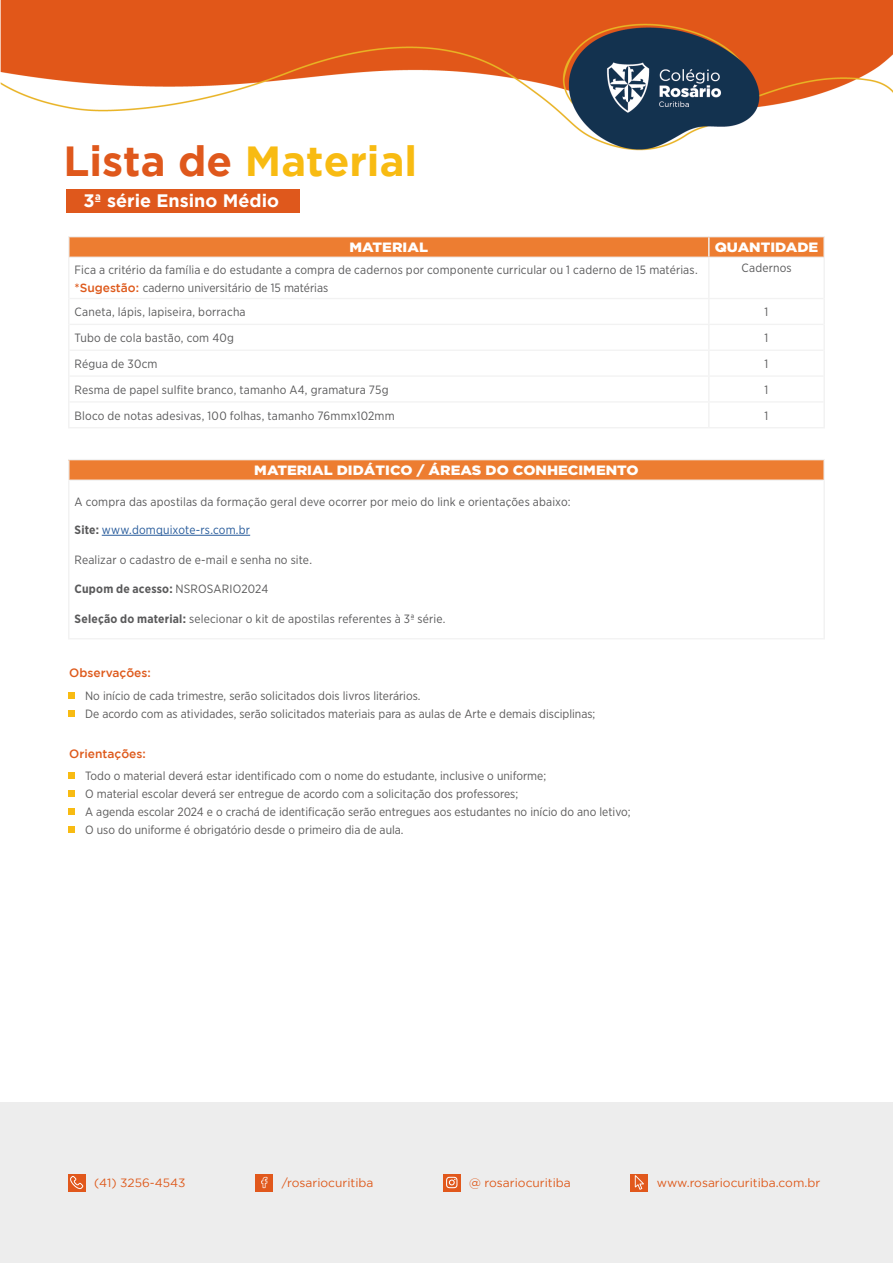
<style>
.page{position:relative;width:893px;height:1263px;background:#fff}
.page>*{position:absolute;margin:0;border:0;box-sizing:border-box;transform-origin:0 0}
.t1{font:700 42px "Gotham";color:#f8bb12}
.t2{font:700 18px "Gotham";color:#fff}
.t3{font:900 13.5px "Gotham";color:#fff;scale:1.08 1}
.t4{font:12px/18px "Gotham Narrow";letter-spacing:.015em;color:#5a5a5b}
.t5{font:12px "Gotham Narrow";color:#5c5b5b}
.t6{font:12px "Gotham";color:#de5a1c}
.t7{font:12px "Gotham Narrow";letter-spacing:.015em;color:#275b9b}
.t8{font:700 12px "Gotham Narrow";letter-spacing:.02em;color:#5a5a5b}
.t9{font:500 12px "Gotham";color:#de5a1c}
.s1{color:#df581c}
.s2{font-family:"Gotham";font-weight:500;color:#de5a1c}
.s3{font-weight:700;color:#5a5a5b}
.s4{font-weight:400}
.s5{font-weight:700}
</style>
<div class="page">
<img style="left:0;top:0;width:893px;height:711px">
<hr style="left:68px;top:257px;width:1px;height:42px;background:#f2f2f2">
<svg style="left:68px;top:299px;width:1px;height:128px"></svg>
<hr style="left:708px;top:258px;width:2px;height:40px;background:#f2f2f2">
<hr style="left:823px;top:257px;width:2px;height:42px;background:#f2f2f2">
<hr style="left:708px;top:299px;width:2px;height:25px;background:#f2f2f2">
<hr style="left:823px;top:299px;width:2px;height:25px;background:#f2f2f2">
<hr style="left:708px;top:325px;width:2px;height:25px;background:#f2f2f2">
<hr style="left:823px;top:324px;width:2px;height:26px;background:#f2f2f2">
<hr style="left:708px;top:351px;width:2px;height:24px;background:#f2f2f2">
<hr style="left:823px;top:350px;width:2px;height:26px;background:#f2f2f2">
<hr style="left:708px;top:377px;width:2px;height:24px;background:#f2f2f2">
<hr style="left:823px;top:376px;width:2px;height:26px;background:#f2f2f2">
<hr style="left:708px;top:403px;width:2px;height:24px;background:#f2f2f2">
<hr style="left:823px;top:402px;width:2px;height:25px;background:#f2f2f2">
<hr style="left:69px;top:298px;width:640px;height:1px;background:#f2f2f2">
<hr style="left:709px;top:298px;width:114px;height:1px;background:#f2f2f2">
<hr style="left:69px;top:324px;width:640px;height:1px;background:#f2f2f2">
<hr style="left:709px;top:324px;width:114px;height:1px;background:#f2f2f2">
<hr style="left:69px;top:350px;width:640px;height:1px;background:#f2f2f2">
<hr style="left:709px;top:350px;width:114px;height:1px;background:#f2f2f2">
<hr style="left:69px;top:375px;width:640px;height:2px;background:#f2f2f2">
<hr style="left:709px;top:375px;width:114px;height:2px;background:#f2f2f2">
<hr style="left:69px;top:401px;width:640px;height:2px;background:#f2f2f2">
<hr style="left:709px;top:401px;width:114px;height:2px;background:#f2f2f2">
<hr style="left:68px;top:427px;width:641px;height:1px;background:#f2f2f2">
<hr style="left:709px;top:427px;width:116px;height:1px;background:#f2f2f2">
<hr style="left:68px;top:236px;width:641px;height:1px;background:#f2f2f2">
<hr style="left:709px;top:236px;width:116px;height:1px;background:#f2f2f2">
<hr style="left:69px;top:257px;width:640px;height:1px;background:#f2f2f2">
<hr style="left:709px;top:257px;width:114px;height:1px;background:#f2f2f2">
<svg style="left:68px;top:237px;width:755px;height:20px;background:#ed8138"></svg>
<hr style="left:708px;top:237px;width:2px;height:20px;background:#f2f2f2">
<hr style="left:823px;top:237px;width:2px;height:20px;background:#f2f2f2">
<div style="left:69px;top:460px;width:755px;height:20px;background:#ed7d31"></div>
<hr style="left:68px;top:480px;width:1px;height:158px;background:#f2f2f2">
<hr style="left:823px;top:480px;width:2px;height:158px;background:#f2f2f2">
<hr style="left:68px;top:638px;width:757px;height:1px;background:#f2f2f2">
<hr style="left:68px;top:459px;width:757px;height:1px;background:#f2f2f2">
<hr style="left:69px;top:480px;width:754px;height:1px;background:#f2f2f2">
<svg style="left:68px;top:460px;width:1px;height:20px"></svg>
<hr style="left:823px;top:460px;width:2px;height:20px;background:#f2f2f2">
<hr style="left:102px;top:535px;width:148px;height:1px;background:#275b9b">
<div style="left:67px;top:189px;width:233px;height:24px;background:#df581c"></div>
<div style="left:68px;top:693px;width:7px;height:6px;background:#f8bb12"></div>
<div style="left:68px;top:711px;width:7px;height:6px;background:#f8bb12"></div>
<div style="left:68px;top:772px;width:7px;height:7px;background:#f8bb12"></div>
<div style="left:68px;top:790px;width:7px;height:7px;background:#f8bb12"></div>
<div style="left:68px;top:808px;width:7px;height:7px;background:#f8bb12"></div>
<div style="left:68px;top:826px;width:7px;height:7px;background:#f8bb12"></div>
<div style="left:0;top:1102px;width:893px;height:161px;background:#ededed"></div>
<div style="left:256px;top:1174px;width:17px;height:17px;background:#e1581c"></div>
<svg style="left:261px;top:1177px;width:6px;height:11px"></svg>
<svg style="left:443px;top:1174px;width:17px;height:17px"></svg>
<svg style="left:446px;top:1177px;width:11px;height:11px"></svg>
<div style="left:631px;top:1174px;width:17px;height:17px;background:#e1581c"></div>
<svg style="left:635px;top:1175px;width:9px;height:15px"></svg>
<div style="left:68px;top:1174px;width:17px;height:17px;background:#e1581c"></div>
<svg style="left:70px;top:1176px;width:13px;height:13px"></svg>
<h1 class="t1" style="left:64px;top:137px;width:355px"><span class="s1">Lista de</span> Material</h1>
<h2 class="t2" style="left:83px;top:190px;width:197px">3ª série Ensino Médio</h2>
<p class="t3" style="left:350px;top:239px;width:74px">MATERIAL</p>
<p class="t3" style="left:715px;top:239px;width:97px">QUANTIDADE</p>
<p class="t4" style="left:75px;top:260px;width:625px">Fica a critério da família e do estudante a compra de cadernos por componente curricular ou 1 caderno de 15 matérias. <span class="s2">*Sugestão:</span> caderno universitário de 15 matérias</p>
<p class="t4" style="left:741px;top:259px;width:52px">Cadernos</p>
<p class="t4" style="left:75px;top:303px;width:173px">Caneta, lápis, lapiseira, borracha</p>
<p class="t4" style="left:765px;top:303px;width:5px">1</p>
<p class="t4" style="left:75px;top:329px;width:161px">Tubo de cola bastão, com 40g</p>
<p class="t4" style="left:765px;top:329px;width:5px">1</p>
<p class="t4" style="left:75px;top:354px;width:84px">Régua de 30cm</p>
<p class="t4" style="left:765px;top:354px;width:5px">1</p>
<p class="t4" style="left:75px;top:380px;width:316px">Resma de papel sulfite branco, tamanho A4, gramatura 75g</p>
<p class="t4" style="left:765px;top:380px;width:5px">1</p>
<p class="t4" style="left:75px;top:406px;width:322px">Bloco de notas adesivas, 100 folhas, tamanho 76mmx102mm</p>
<p class="t4" style="left:765px;top:406px;width:5px">1</p>
<p class="t3" style="left:254px;top:462px;width:357px">MATERIAL DIDÁTICO / ÁREAS DO CONHECIMENTO</p>
<p class="t4" style="left:75px;top:493px;width:498px">A compra das apostilas da formação geral deve ocorrer por meio do link e orientações abaixo:</p>
<p class="t7" style="left:75px;top:522px;width:177px"><span class="s3">Site:</span> www.domquixote-rs.com.br</p>
<p class="t4" style="left:75px;top:550px;width:239px">Realizar o cadastro de e-mail e senha no site.</p>
<p class="t8" style="left:75px;top:581px;width:195px">Cupom de acesso: <span class="s4">NSROSARIO2024</span></p>
<p class="t4" style="left:75px;top:609px;width:373px"><span class="s5">Seleção do material:</span> selecionar o kit de apostilas referentes à 3ª série.</p>
<p class="t9" style="left:69px;top:666px;width:83px">Observações:</p>
<p class="t5" style="left:68px;top:688px;width:354px">• No início de cada trimestre, serão solicitados dois livros literários.</p>
<p class="t5" style="left:68px;top:706px;width:529px">• De acordo com as atividades, serão solicitados materiais para as aulas de Arte e demais disciplinas;</p>
<p class="t9" style="left:69px;top:746px;width:78px">Orientações:</p>
<p class="t5" style="left:68px;top:768px;width:480px">• Todo o material deverá estar identificado com o nome do estudante, inclusive o uniforme;</p>
<p class="t5" style="left:68px;top:786px;width:452px">• O material escolar deverá ser entregue de acordo com a solicitação dos professores;</p>
<p class="t5" style="left:68px;top:804px;width:564px">• A agenda escolar 2024 e o crachá de identificação serão entregues aos estudantes no início do ano letivo;</p>
<p class="t5" style="left:68px;top:822px;width:337px">• O uso do uniforme é obrigatório desde o primeiro dia de aula.</p>
<p class="t6" style="left:94px;top:1176px;width:93px">(41) 3256-4543</p>
<p class="t6" style="left:282px;top:1176px;width:93px">/rosariocuritiba</p>
<p class="t6" style="left:469px;top:1176px;width:103px">@ rosariocuritiba</p>
<p class="t6" style="left:657px;top:1176px;width:165px">www.rosariocuritiba.com.br</p>
</div>
